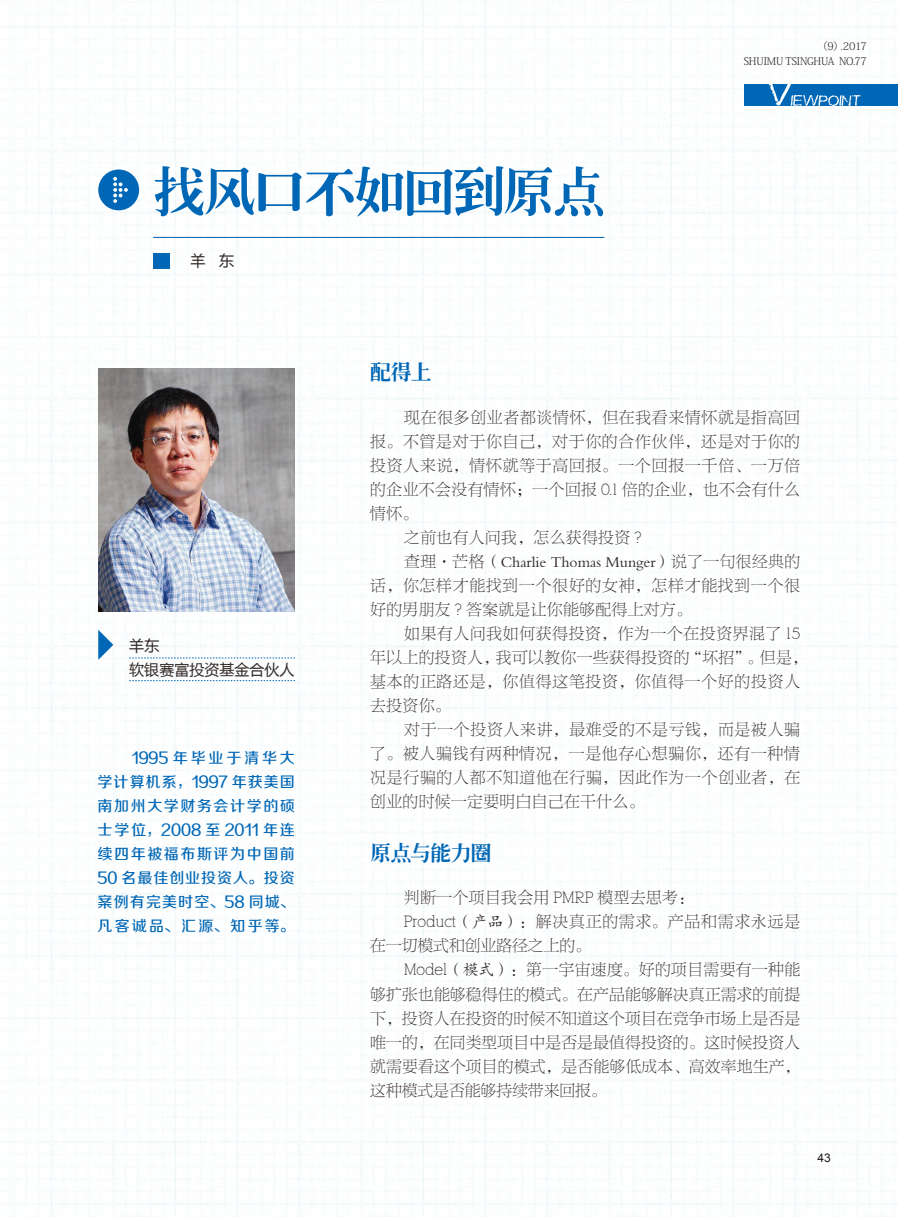
<style>
.page{position:relative;width:898px;height:1217px;background:#fff}
.page>*{position:absolute;margin:0;border:0;box-sizing:border-box;transform-origin:0 0}
.t1{font:52.5px "CT Lao Song SJ";letter-spacing:-.05em;color:#0067b6}
.t2{font:21px "CT Lao Song SJ";letter-spacing:-.045em;color:#0067b6}
.t3{font:15.75px/24px "FZNBSJW GB1 0";letter-spacing:.025em;color:#302826;text-align:justify}
.t4{font:15.75px/24px "FZNBSJW GB1 0";letter-spacing:.055em;color:#302826}
.t5{font:15.75px/24px "FZNBSJW GB1 0";letter-spacing:.045em;color:#302826}
.t6{font:15.75px "FZKTJW GB1 0";color:#302826}
.t7{font:15.75px "FZNBSJW GB1 0";color:#302826}
.t8{font:15.75px "FZNBSJW GB1 0";letter-spacing:.05em;color:#302826}
.t9{font:15px/24px "FZZZHUNHJW GB1 0";letter-spacing:.075em;color:#0067b6;text-align:justify}
.t10{font:15px/24px "Microsoft Ya Hei";color:#302826}
.t11{font:12px "Arial";color:#231916}
.t12{font:10.5px/15px "Adobe Fangsong Std";letter-spacing:-.03em;color:#302826;text-align:right}
.s1{font-family:"FZNBSJW GB1 0"}
.s2{font-family:"FZKTJW GB1 0"}
</style>
<div class="page">
<img style="left:3px;top:0;width:894px;height:1216px">
<svg style="left:744px;top:83px;width:153px;height:23px;background:#257dc0"></svg>
<svg style="left:153px;top:253px;width:16px;height:15px"></svg>
<svg style="left:98px;top:629px;width:15px;height:30px"></svg>
<img style="left:98px;top:368px;width:196px;height:243px">
<svg style="left:129px;top:657px;width:166px;height:1px"></svg>
<svg style="left:129px;top:680px;width:166px;height:1px"></svg>
<svg style="left:98px;top:169px;width:41px;height:41px"></svg>
<hr style="left:153px;top:237px;width:451px;height:1px;background:#0061b1">
<h1 class="t1" style="left:153px;top:164px;width:453px">找风口不如回到原点</h1>
<p class="t10" style="left:190px;top:248px;width:45px">羊 东</p>
<p class="t12" style="left:743px;top:39px;width:125px">（9）.2017<br>SHUIMU TSINGHUA NO.77</p>
<p class="t10" style="left:129px;top:632px;width:166px">羊东<br>软银赛富投资基金合伙人</p>
<p class="t9" style="left:98px;top:746px;width:199px;text-indent:34px">1995年毕业于清华大学计算机系，1997 年获美国南加州大学财务会计学的硕士学位，2008 至 2011 年连续四年被福布斯评为中国前50 名最佳创业投资人。投资案例有完美时空、58 同城、凡客诚品、汇源、知乎等。</p>
<h2 class="t2" style="left:370px;top:361px;width:63px">配得上</h2>
<p class="t8" style="left:404px;top:409px;width:397px">现在很多创业者都谈情怀，但在我看来情怀就是指高回</p>
<p class="t4" style="left:370px;top:430px;width:431px">报。不管是对于你自己，对于你的合作伙伴，还是对于你的</p>
<p class="t4" style="left:370px;top:454px;width:431px">投资人来说，情怀就等于高回报。一个回报一千倍、一万倍</p>
<p class="t3" style="left:370px;top:478px;width:431px">的企业不会没有情怀；一个回报 0.1 倍的企业，也不会有什么</p>
<p class="t3" style="left:370px;top:502px;width:50px">情怀。</p>
<p class="t3" style="left:404px;top:526px;width:238px">之前也有人问我，怎么获得投资 ?</p>
<p class="t6" style="left:404px;top:553px;width:397px"><span class="s1">查理·芒格</span>（Charlie Thomas Munger）<span class="s1">说了一句很经典的</span></p>
<p class="t4" style="left:370px;top:574px;width:431px">话，你怎样才能找到一个很好的女神，怎样才能找到一个很好的男朋友 ? 答案就是让你能够配得上对方。</p>
<p class="t5" style="left:370px;top:622px;width:439px;text-indent:34px">如果有人问我如何获得投资，作为一个在投资界混了 15年以上的投资人，我可以教你一些获得投资的“坏招”。但是，基本的正路还是，你值得这笔投资，你值得一个好的投资人去投资你。</p>
<p class="t3" style="left:370px;top:718px;width:431px;text-indent:34px">对于一个投资人来讲，最难受的不是亏钱，而是被人骗了。被人骗钱有两种情况，一是他存心想骗你，还有一种情况是行骗的人都不知道他在行骗，因此作为一个创业者，在创业的时候一定要明白自己在干什么。</p>
<h2 class="t2" style="left:370px;top:841px;width:123px">原点与能力圈</h2>
<p class="t3" style="left:404px;top:886px;width:291px">判断一个项目我会用 PMRP 模型去思考：</p>
<p class="t4" style="left:404px;top:910px;width:397px">Product<span class="s2">（产品）</span>：解决真正的需求。产品和需求永远是</p>
<p class="t7" style="left:370px;top:937px;width:222px">在一切模式和创业路径之上的。</p>
<p class="t3" style="left:404px;top:958px;width:397px">Model<span class="s2">（模式）</span>：第一宇宙速度。好的项目需要有一种能</p>
<p class="t3" style="left:370px;top:982px;width:431px">够扩张也能够稳得住的模式。在产品能够解决真正需求的前提</p>
<p class="t3" style="left:370px;top:1006px;width:431px">下，投资人在投资的时候不知道这个项目在竞争市场上是否是</p>
<p class="t3" style="left:370px;top:1030px;width:431px">唯一的，在同类型项目中是否是最值得投资的。这时候投资人</p>
<p class="t3" style="left:370px;top:1054px;width:431px">就需要看这个项目的模式，是否能够低成本、高效率地生产，</p>
<p class="t7" style="left:370px;top:1081px;width:238px">这种模式是否能够持续带来回报。</p>
<p class="t11" style="left:817px;top:1149px;width:15px">43</p>
</div>
